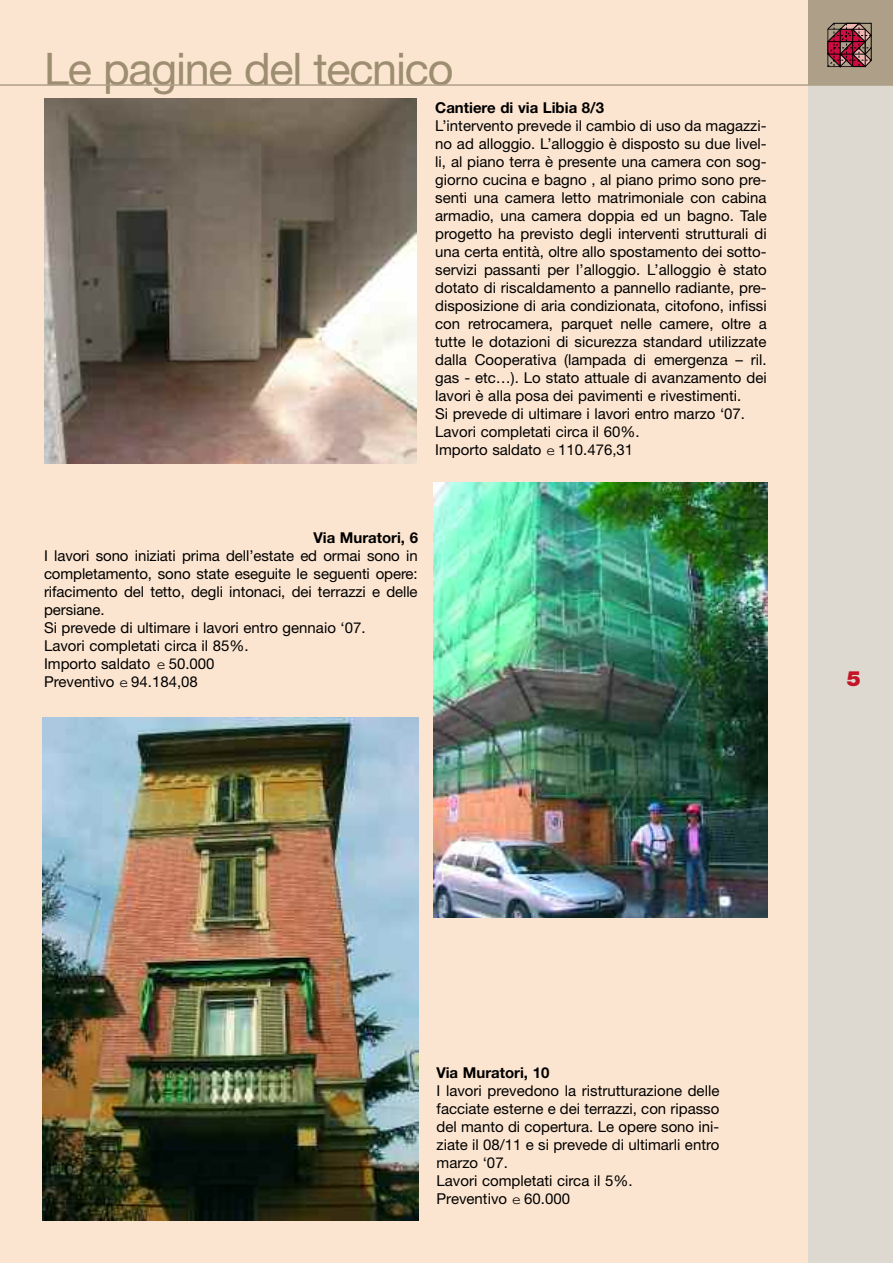
<style>
.page{position:relative;width:893px;height:1263px;background:#fce5d0}
.page>*{position:absolute;margin:0;border:0;box-sizing:border-box;transform-origin:0 0}
.t1{font:45px "Helvetica Neue";letter-spacing:-.03em;color:#9d8d71}
.t2{font:900 21px "Helvetica Neue";color:#c41427}
.t3{font:15px/18px "Helvetica Neue";color:#000}
.t4{font:700 15px "Helvetica Neue";color:#000}
.s1{font-family:"Courier"}
</style>
<div class="page">
<div style="left:808px;top:85px;width:85px;height:1178px;background:#ded9d0"></div>
<div style="left:808px;top:0;width:85px;height:85px;background:#aea088"></div>
<svg style="left:827px;top:23px;width:44px;height:44px;background:#88414b"></svg>
<hr style="left:865px;top:29px;width:1px;height:38px;background:#000">
<hr style="left:0;top:84px;width:893px;height:2px;background:#aea088">
<img style="left:44px;top:99px;width:373px;height:364px">
<img style="left:434px;top:483px;width:334px;height:435px">
<img style="left:43px;top:718px;width:375px;height:502px">
<h1 class="t1" style="left:44px;top:53px;width:411px">Le pagine del tecnico</h1>
<p class="t4" style="left:435px;top:103px;width:170px">Cantiere di via Libia 8/3</p>
<p class="t3" style="left:435px;top:119px;width:333px">L’intervento prevede il cambio di uso da magazzi&shy;no ad alloggio. L’alloggio è disposto su due livel&shy;li, al piano terra è presente una camera con sog&shy;giorno cucina e bagno , al piano primo sono pre&shy;senti una camera letto matrimoniale con cabina armadio, una camera doppia ed un bagno. Tale progetto ha previsto degli interventi strutturali di una certa entità, oltre allo spostamento dei sotto&shy;servizi passanti per l’alloggio. L’alloggio è stato dotato di riscaldamento a pannello radiante, pre&shy;disposizione di aria condizionata, citofono, infissi con retrocamera, parquet nelle camere, oltre a tutte le dotazioni di sicurezza standard utilizzate dalla Cooperativa (lampada di emergenza – ril. gas - etc…). Lo stato attuale di avanzamento dei lavori è alla posa dei pavimenti e rivestimenti.<br>Si prevede di ultimare i lavori entro marzo ‘07.<br>Lavori completati circa il 60%.<br>Importo saldato <span class="s1">e</span> 110.476,31</p>
<p class="t4" style="left:314px;top:533px;width:106px">Via Muratori, 6</p>
<p class="t3" style="left:44px;top:549px;width:375px">I lavori sono iniziati prima dell’estate ed ormai sono in completamento, sono state eseguite le seguenti opere: rifacimento del tetto, degli intonaci, dei terrazzi e delle persiane.<br>Si prevede di ultimare i lavori entro gennaio ‘07.<br>Lavori completati circa il 85%.<br>Importo saldato <span class="s1">e</span> 50.000<br>Preventivo <span class="s1">e</span> 94.184,08</p>
<h2 class="t2" style="left:847px;top:671px;width:16px">5</h2>
<p class="t4" style="left:437px;top:1067px;width:114px">Via Muratori, 10</p>
<p class="t3" style="left:437px;top:1083px;width:284px">I lavori prevedono la ristrutturazione delle facciate esterne e dei terrazzi, con ripasso del manto di copertura. Le opere sono ini&shy;ziate il 08/11 e si prevede di ultimarli entro marzo ‘07.<br>Lavori completati circa il 5%.<br>Preventivo <span class="s1">e</span> 60.000</p>
</div>
